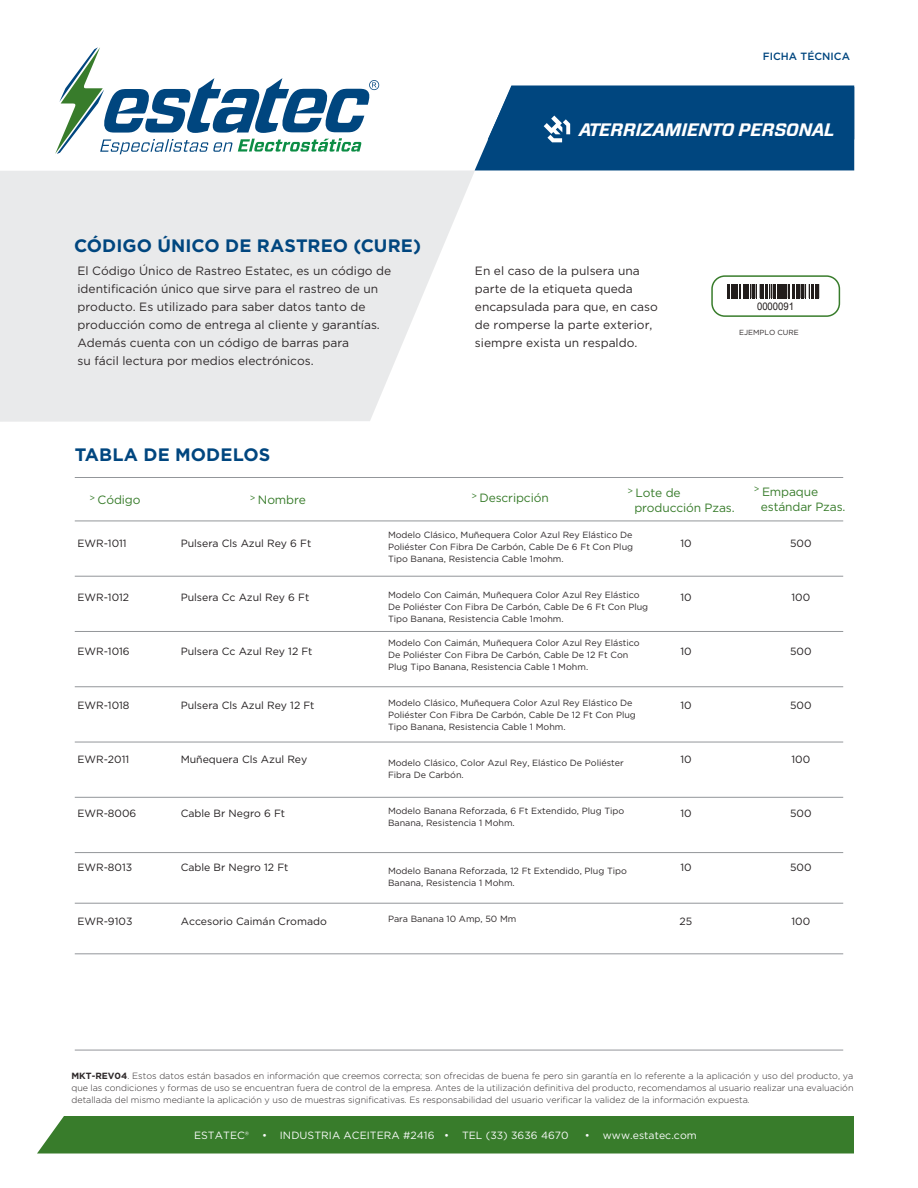
<style>
.page{position:relative;width:918px;height:1188px;background:#fff}
.page>*{position:absolute;margin:0;border:0;box-sizing:border-box;transform-origin:0 0}
.t1{font:700 18px "Gotham";letter-spacing:.005em;color:#00467f}
.t2{font:italic 700 18px "Forza";letter-spacing:-.01em;color:#fff}
.t3{font:12px/18px "Gotham";color:#2e292a}
.t4{font:12px/15px "Gotham";letter-spacing:-.01em;color:#387c2b}
.t5{font:10.5px "Gotham";color:#231f20}
.t6{font:10.5px "Gotham";letter-spacing:.005em;color:#f9fafa}
.t7{font:500 10.5px "Gotham";letter-spacing:.005em;color:#00467f}
.t8{font:10.5px "Arial";color:#221d1c;scale:.9 1}
.t9{font:9px/12px "Gotham";color:#2e292a}
.t10{font:300 9px/12px "Gotham";color:#2e292a;text-align:justify}
.t11{font:7.35px "Gotham";color:#2e292a}
.s1{font-weight:700}
</style>
<div class="page">
<svg style="left:0;top:170px;width:475px;height:252px;background:#ebeced"></svg>
<svg style="left:55px;top:47px;width:324px;height:107px"></svg>
<svg style="left:468px;top:303px;width:4px;height:6px"></svg>
<hr style="left:75px;top:1050px;width:768px;height:1px;background:#93969a">
<hr style="left:75px;top:521px;width:768px;height:1px;background:#93969a">
<hr style="left:75px;top:576px;width:768px;height:1px;background:#93969a">
<hr style="left:75px;top:631px;width:768px;height:1px;background:#93969a">
<hr style="left:75px;top:687px;width:768px;height:1px;background:#93969a">
<hr style="left:75px;top:742px;width:768px;height:1px;background:#93969a">
<hr style="left:75px;top:797px;width:768px;height:1px;background:#93969a">
<hr style="left:75px;top:852px;width:768px;height:1px;background:#93969a">
<hr style="left:75px;top:903px;width:768px;height:1px;background:#93969a">
<hr style="left:75px;top:954px;width:768px;height:1px;background:#93969a">
<hr style="left:75px;top:477px;width:768px;height:1px;background:#93969a">
<div style="left:475px;top:86px;width:379px;height:84px;background:#00467f"></div>
<div style="left:37px;top:1116px;width:817px;height:38px;background:#387c2b"></div>
<svg style="left:728px;top:284px;width:62px;height:14px"></svg>
<hr style="left:792px;top:284px;width:3px;height:14px;background:#221d1c">
<svg style="left:796px;top:284px;width:23px;height:14px"></svg>
<div style="left:711px;top:275px;width:129px;height:42px;border:2px solid #387c2b;border-radius:13px"></div>
<p class="t7" style="left:763px;top:50px;width:89px">FICHA TÉCNICA</p>
<h1 class="t1" style="left:74px;top:233px;width:349px">CÓDIGO ÚNICO DE RASTREO (CURE)</h1>
<h1 class="t2" style="left:579px;top:118px;width:257px">ATERRIZAMIENTO PERSONAL</h1>
<p class="t3" style="left:77px;top:261px;width:315px">El Código Único de Rastreo Estatec, es un código de identificación único que sirve para el rastreo de un producto. Es utilizado para saber datos tanto de producción como de entrega al cliente y garantías.<br>Además cuenta con un código de barras para<br>su fácil lectura por medios electrónicos.</p>
<h2 class="t3" style="left:475px;top:262px;width:184px">En el caso de la pulsera una parte de la etiqueta queda encapsulada para que, en caso de romperse la parte exterior, siempre exista un respaldo.</h2>
<h1 class="t1" style="left:75px;top:443px;width:197px">TABLA DE MODELOS</h1>
<p class="t8" style="left:757px;top:299px;width:43px">0000091</p>
<p class="t11" style="left:739px;top:328px;width:61px">EJEMPLO CURE</p>
<h2 class="t4" style="left:89px;top:492px;width:52px"><sup>&gt;</sup> Código</h2>
<h2 class="t4" style="left:250px;top:492px;width:58px"><sup>&gt;</sup> Nombre</h2>
<h2 class="t4" style="left:471px;top:490px;width:79px"><sup>&gt;</sup> Descripción</h2>
<h2 class="t4" style="left:761px;top:484px;width:86px;text-indent:-7px"><sup>&gt;</sup> Empaque estándar Pzas.</h2>
<h2 class="t4" style="left:634px;top:485px;width:102px;text-indent:-7px"><sup>&gt;</sup> Lote de producción Pzas.</h2>
<p class="t5" style="left:77px;top:536px;width:51px">EWR-1011</p>
<p class="t5" style="left:181px;top:536px;width:132px">Pulsera Cls Azul Rey 6 Ft</p>
<p class="t5" style="left:77px;top:590px;width:53px">EWR-1012</p>
<p class="t5" style="left:181px;top:590px;width:130px">Pulsera Cc Azul Rey 6 Ft</p>
<p class="t5" style="left:77px;top:644px;width:54px">EWR-1016</p>
<p class="t5" style="left:181px;top:644px;width:133px">Pulsera Cc Azul Rey 12 Ft</p>
<p class="t5" style="left:77px;top:698px;width:54px">EWR-1018</p>
<p class="t5" style="left:181px;top:698px;width:135px">Pulsera Cls Azul Rey 12 Ft</p>
<p class="t5" style="left:77px;top:752px;width:53px">EWR-2011</p>
<p class="t5" style="left:181px;top:752px;width:128px">Muñequera Cls Azul Rey</p>
<p class="t5" style="left:77px;top:806px;width:60px">EWR-8006</p>
<p class="t5" style="left:181px;top:806px;width:106px">Cable Br Negro 6 Ft</p>
<p class="t9" style="left:388px;top:529px;width:247px;text-align:justify">Modelo Clásico, Muñequera Color Azul Rey Elástico De Poliéster Con Fibra De Carbón, Cable De 6 Ft Con Plug Tipo Banana, Resistencia Cable 1mohm.</p>
<p class="t9" style="left:388px;top:589px;width:262px">Modelo Con Caimán, Muñequera Color Azul Rey Elástico<br>De Poliéster Con Fibra De Carbón, Cable De 6 Ft Con Plug<br>Tipo Banana, Resistencia Cable 1mohm.</p>
<p class="t9" style="left:388px;top:637px;width:253px">Modelo Con Caimán, Muñequera Color Azul Rey Elástico<br>De Poliéster Con Fibra De Carbón, Cable De 12 Ft Con<br>Plug Tipo Banana, Resistencia Cable 1 Mohm.</p>
<p class="t9" style="left:388px;top:697px;width:249px">Modelo Clásico, Muñequera Color Azul Rey Elástico De<br>Poliéster Con Fibra De Carbón, Cable De 12 Ft Con Plug<br>Tipo Banana, Resistencia Cable 1 Mohm.</p>
<p class="t9" style="left:388px;top:757px;width:237px">Modelo Clásico, Color Azul Rey, Elástico De Poliéster<br>Fibra De Carbón.</p>
<p class="t9" style="left:388px;top:805px;width:238px">Modelo Banana Reforzada, 6 Ft Extendido, Plug Tipo<br>Banana, Resistencia 1 Mohm.</p>
<p class="t5" style="left:680px;top:536px;width:13px">10</p>
<p class="t5" style="left:680px;top:590px;width:13px">10</p>
<p class="t5" style="left:680px;top:644px;width:13px">10</p>
<p class="t5" style="left:680px;top:698px;width:13px">10</p>
<p class="t5" style="left:680px;top:752px;width:13px">10</p>
<p class="t5" style="left:680px;top:806px;width:13px">10</p>
<p class="t5" style="left:790px;top:536px;width:23px">500</p>
<p class="t5" style="left:791px;top:590px;width:20px">100</p>
<p class="t5" style="left:790px;top:644px;width:23px">500</p>
<p class="t5" style="left:790px;top:698px;width:23px">500</p>
<p class="t5" style="left:791px;top:752px;width:20px">100</p>
<p class="t5" style="left:790px;top:806px;width:23px">500</p>
<p class="t5" style="left:77px;top:860px;width:56px">EWR-8013</p>
<p class="t5" style="left:77px;top:914px;width:56px">EWR-9103</p>
<p class="t5" style="left:181px;top:860px;width:109px">Cable Br Negro 12 Ft</p>
<p class="t5" style="left:181px;top:914px;width:148px">Accesorio Caimán Cromado</p>
<p class="t9" style="left:388px;top:865px;width:241px">Modelo Banana Reforzada, 12 Ft Extendido, Plug Tipo<br>Banana, Resistencia 1 Mohm.</p>
<p class="t9" style="left:388px;top:913px;width:130px">Para Banana 10 Amp, 50 Mm</p>
<p class="t5" style="left:680px;top:860px;width:13px">10</p>
<p class="t5" style="left:680px;top:914px;width:14px">25</p>
<p class="t5" style="left:790px;top:860px;width:23px">500</p>
<p class="t5" style="left:791px;top:914px;width:20px">100</p>
<p class="t10" style="left:71px;top:1069px;width:784px"><span class="s1">MKT-REV04</span>. Estos datos están basados en información que creemos correcta; son ofrecidas de buena fe pero sin garantía en lo referente a la aplicación y uso del producto, ya que las condiciones y formas de uso se encuentran fuera de control de la empresa. Antes de la utilización definitiva del producto, recomendamos al usuario realizar una evaluación detallada del mismo mediante la aplicación y uso de muestras significativas. Es responsabilidad del usuario verificar la validez de la información expuesta.</p>
<p class="t6" style="left:194px;top:1129px;width:376px">ESTATEC® • INDUSTRIA ACEITERA #2416 • TEL (33) 3636 4670</p>
<p class="t6" style="left:585px;top:1129px;width:113px">• www.estatec.com</p>
</div>
